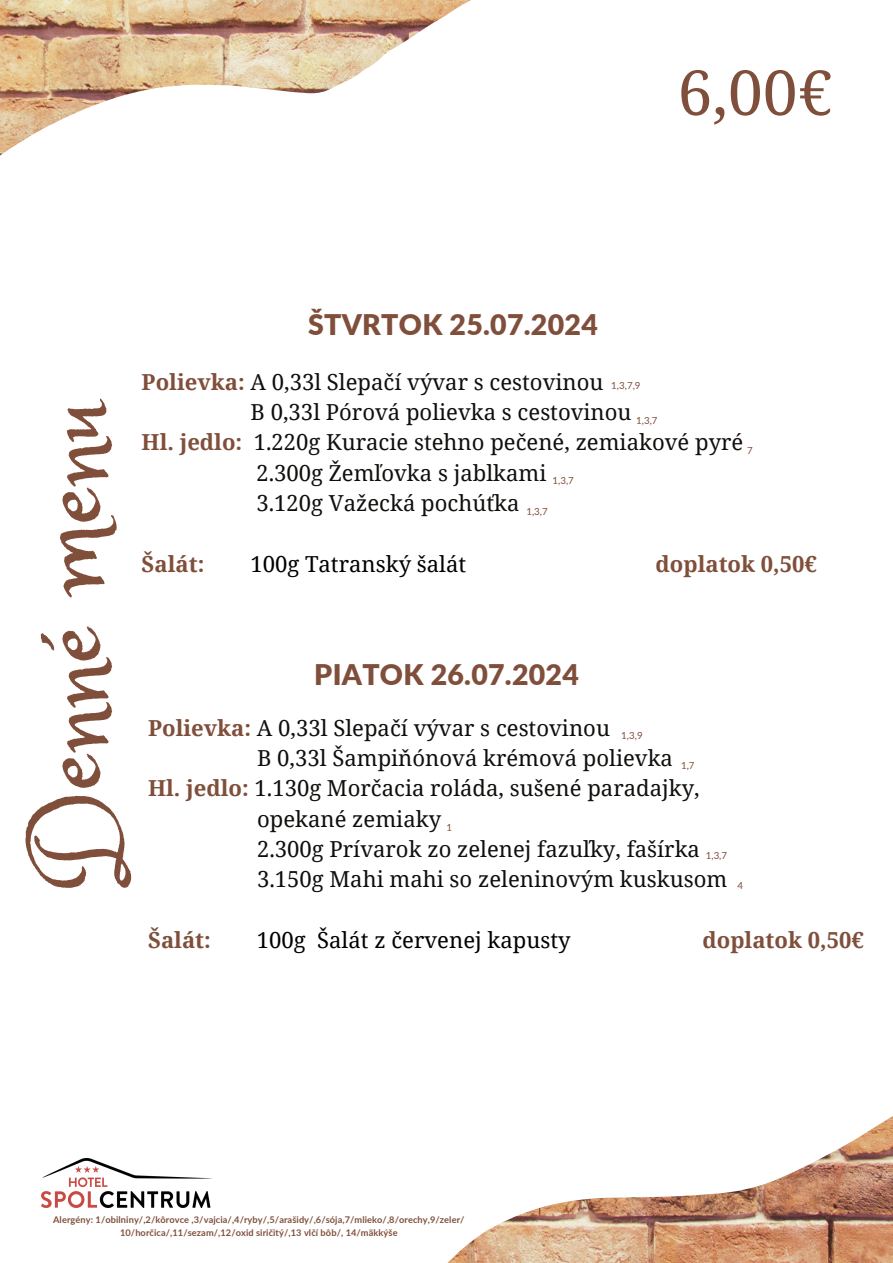
<style>
.page{position:relative;width:893px;height:1263px;background:#fff}
.page>*{position:absolute;margin:0;border:0;box-sizing:border-box;transform-origin:0 0}
.t1{font:104.77px "Princess Sofia";color:#804f3b}
.t2{font:62.25px "Noto Serif";color:#804f3b}
.t3{font:900 28.42px "Lato";letter-spacing:.01em;color:#804f3b}
.t4{font:22.05px "Noto Serif";color:#100f0d}
.t5{font:22.05px "Noto Serif";color:#000}
.t6{font:700 22.05px "Noto Serif";color:#804f3b}
.t7{font:9.75px "Lato";color:#804f3b}
.t8{font:700 9.23px/13.5px "Lato";letter-spacing:.01em;color:#804f3b;text-align:center}
.s1{font-weight:700;color:#804f3b}
</style>
<div class="page">
<svg style="left:0;top:0;width:471px;height:156px"></svg>
<svg style="left:81px;top:1116px;width:812px;height:147px"></svg>
<img style="left:41px;top:1159px;width:171px;height:49px">
<h3 class="t2" style="left:677px;top:49px;width:156px">6,00€</h3>
<h3 class="t3" style="left:308px;top:307px;width:291px">ŠTVRTOK 25.07.2024</h3>
<h1 class="t1" style="left:3px;top:891px;width:496px;rotate:-90deg">Denné menu</h1>
<p class="t4" style="left:142px;top:366px;width:463px"><span class="s1">Polievka:</span> A 0,33l Slepačí vývar s cestovinou</p>
<p class="t4" style="left:251px;top:396px;width:382px">B 0,33l Pórová polievka s cestovinou</p>
<p class="t4" style="left:142px;top:427px;width:603px"><span class="s1">Hl. jedlo:</span> 1.220g Kuracie stehno pečené, zemiakové pyré</p>
<p class="t4" style="left:256px;top:457px;width:291px">2.300g Žemľovka s jablkami</p>
<p class="t4" style="left:256px;top:488px;width:265px">3.120g Važecká pochúťka</p>
<p class="t6" style="left:142px;top:548px;width:64px">Šalát:</p>
<p class="t5" style="left:250px;top:548px;width:217px">100g Tatranský šalát</p>
<p class="t6" style="left:655px;top:548px;width:163px">doplatok 0,50€</p>
<h4 class="t7" style="left:611px;top:379px;width:31px">1,3,7,9</h4>
<p class="t7" style="left:636px;top:414px;width:23px">1,3,7</p>
<h4 class="t7" style="left:747px;top:444px;width:7px">7</h4>
<p class="t7" style="left:552px;top:474px;width:23px">1,3,7</p>
<p class="t7" style="left:526px;top:505px;width:23px">1,3,7</p>
<p class="t3" style="left:314px;top:656px;width:266px">PIATOK 26.07.2024</p>
<h4 class="t4" style="left:148px;top:712px;width:463px"><span class="s1">Polievka:</span> A 0,33l Slepačí vývar s cestovinou</h4>
<h4 class="t4" style="left:257px;top:742px;width:417px">B 0,33l Šampiňónová krémová polievka</h4>
<h4 class="t4" style="left:148px;top:773px;width:553px"><span class="s1">Hl. jedlo:</span> 1.130g Morčacia roláda, sušené paradajky,</h4>
<h4 class="t4" style="left:257px;top:803px;width:185px">opekané zemiaky</h4>
<h4 class="t4" style="left:257px;top:833px;width:444px">2.300g Prívarok zo zelenej fazuľky, fašírka</h4>
<h4 class="t4" style="left:257px;top:864px;width:472px">3.150g Mahi mahi so zeleninovým kuskusom</h4>
<h4 class="t6" style="left:148px;top:924px;width:64px">Šalát:</h4>
<h4 class="t5" style="left:257px;top:924px;width:315px">100g Šalát z červenej kapusty</h4>
<h4 class="t6" style="left:702px;top:924px;width:163px">doplatok 0,50€</h4>
<p class="t7" style="left:621px;top:729px;width:23px">1,3,9</p>
<p class="t7" style="left:681px;top:760px;width:15px">1,7</p>
<p class="t7" style="left:446px;top:821px;width:7px">1</p>
<p class="t7" style="left:706px;top:849px;width:23px">1,3,7</p>
<p class="t7" style="left:737px;top:879px;width:7px">4</p>
<h2 class="t8" style="left:53px;top:1212px;width:413px">Alergény: 1/obilniny/,2/kôrovce ,3/vajcia/,4/ryby/,5/arašidy/,6/sója,7/mlieko/,8/orechy,9/zeler/<br>10/horčica/,11/sezam/,12/oxid siričitý/,13 vlčí bôb/, 14/mäkkýše</h2>
</div>
